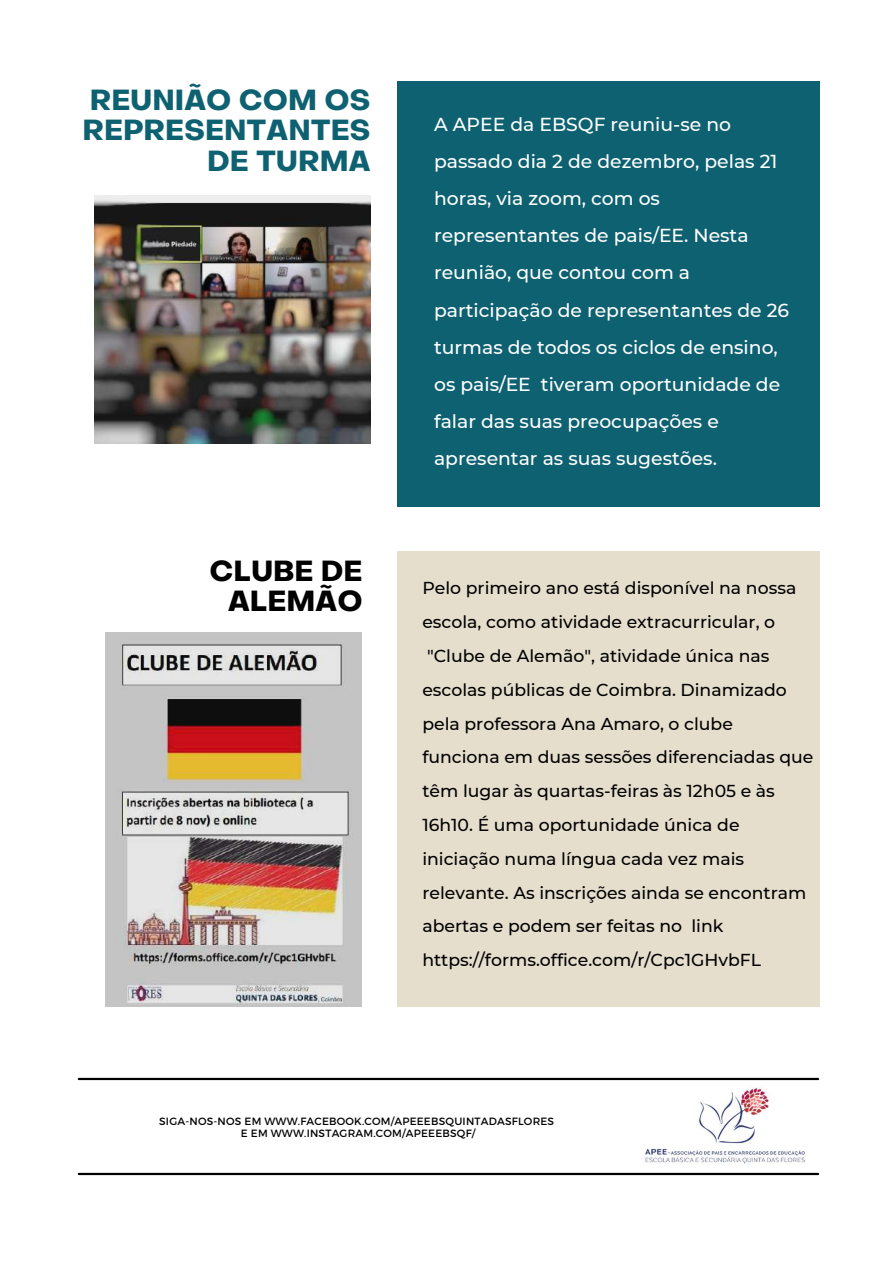
<style>
.page{position:relative;width:894px;height:1264px;background:#fff}
.page>*{position:absolute;margin:0;border:0;box-sizing:border-box;transform-origin:0 0}
.t1{font:700 28.5px/30.5px "Object Sans";letter-spacing:.02em;color:#0e6171;text-align:right}
.t2{font:700 28.5px/30.5px "Object Sans";letter-spacing:.02em;color:#000;text-align:right}
.t3{font:500 18.75px/37.2px "Montserrat";color:#fff}
.t4{font:500 17.25px/33.8px "Montserrat";color:#000}
.t5{font:10.5px/11.4px "Montserrat";letter-spacing:.02em;color:#000;text-align:center}
</style>
<div class="page">
<div style="left:397px;top:81px;width:422px;height:425px;background:#0e6171"></div>
<div style="left:397px;top:551px;width:422px;height:455px;background:#e5decc"></div>
<img style="left:94px;top:195px;width:276px;height:248px">
<img style="left:105px;top:632px;width:257px;height:374px">
<hr style="left:79px;top:1077px;width:738px;height:3px;background:#000">
<hr style="left:79px;top:1172px;width:738px;height:3px;background:#000">
<img style="left:645px;top:1086px;width:160px;height:78px">
<h1 class="t1" style="left:83px;top:87px;width:289px">REUNIÃO COM OS<br>REPRESENTANTES<br>DE TURMA</h1>
<h1 class="t2" style="left:210px;top:558px;width:154px">CLUBE DE<br>ALEMÃO</h1>
<p class="t3" style="left:434px;top:105px;width:356px">A APEE da EBSQF reuniu-se no passado dia 2 de dezembro, pelas 21 horas, via zoom, com os representantes de pais/EE. Nesta reunião, que contou com a participação de representantes de 26 turmas de todos os ciclos de ensino, os pais/EE tiveram oportunidade de falar das suas preocupações e apresentar as suas sugestões.</p>
<p class="t4" style="left:422px;top:571px;width:392px">Pelo primeiro ano está disponível na nossa escola, como atividade extracurricular, o "Clube de Alemão", atividade única nas escolas públicas de Coimbra. Dinamizado pela professora Ana Amaro, o clube funciona em duas sessões diferenciadas que têm lugar às quartas-feiras às 12h05 e às 16h10. É uma oportunidade única de iniciação numa língua cada vez mais relevante. As inscrições ainda se encontram abertas e podem ser feitas no link https://forms.office.com/r/Cpc1GHvbFL</p>
<p class="t5" style="left:159px;top:1115px;width:396px">SIGA-NOS-NOS EM WWW.FACEBOOK.COM/APEEEBSQUINTADASFLORES<br>E EM WWW.INSTAGRAM.COM/APEEEBSQF/</p>
</div>
